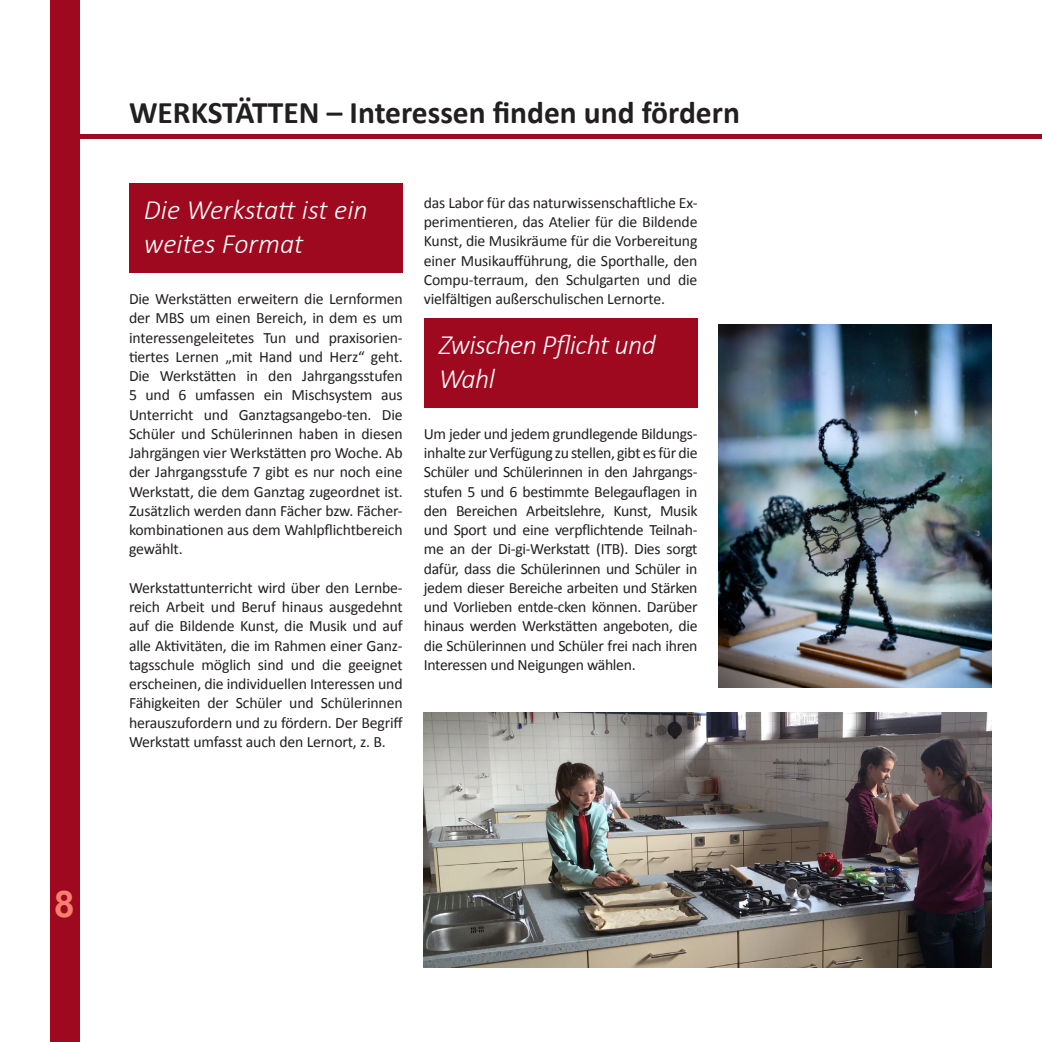
<style>
.page{position:relative;width:1042px;height:1042px;background:#fff}
.page>*{position:absolute;margin:0;border:0;box-sizing:border-box;transform-origin:0 0}
.t1{font:700 36.75px "Arial";color:#f4806d}
.t2{font:700 31.5px "Calibri";color:#231f20}
.t3{font:italic 300 28px/33.6px "Calibri";letter-spacing:-.015em;color:#fff}
.t4{font:15.75px/19.2px "Calibri";letter-spacing:-.01em;color:#231f20;text-align:justify}
</style>
<div class="page">
<div style="left:64px;top:134px;width:978px;height:5px;background:#9f0920"></div>
<div style="left:50px;top:0;width:29px;height:1042px;background:#9f0920"></div>
<div style="left:129px;top:184px;width:274px;height:89px;background:#9f0920"></div>
<div style="left:424px;top:318px;width:273px;height:90px;background:#9f0920"></div>
<img style="left:719px;top:325px;width:273px;height:362px">
<img style="left:423px;top:712px;width:569px;height:255px">
<p class="t2" style="left:129px;top:91px;width:612px">WERKSTÄTTEN – Interessen finden und fördern</p>
<p class="t3" style="left:144px;top:193px;width:225px">Die Werkstatt ist ein weites Format</p>
<p class="t4" style="left:129px;top:289px;width:275px">Die Werkstätten erweitern die Lernformen der MBS um einen Bereich, in dem es um interessengeleitetes Tun und praxisorien&shy;tiertes Lernen „mit Hand und Herz“ geht.<br>Die Werkstätten in den Jahrgangsstufen 5 und 6 umfassen ein Mischsystem aus Unterricht und Ganztagsangebo-ten. Die Schüler und Schülerinnen haben in diesen Jahrgängen vier Werkstätten pro Woche. Ab der Jahrgangsstufe 7 gibt es nur noch eine Werkstatt, die dem Ganztag zugeordnet ist.<br>Zusätzlich werden dann Fächer bzw. Fächer&shy;kombinationen aus dem Wahlpflichtbereich gewählt.</p>
<p class="t4" style="left:129px;top:577px;width:275px">Werkstattunterricht wird über den Lernbe&shy;reich Arbeit und Beruf hinaus ausgedehnt auf die Bildende Kunst, die Musik und auf alle Aktivitäten, die im Rahmen einer Ganz&shy;tagsschule möglich sind und die geeignet erscheinen, die individuellen Interessen und</p>
<p class="t4" style="left:129px;top:693px;width:275px">Fähigkeiten der Schüler und Schülerinnen herauszufordern und zu fördern. Der Begriff Werkstatt umfasst auch den Lernort, z. B.</p>
<p class="t4" style="left:424px;top:192px;width:275px">das Labor für das naturwissenschaftliche Ex&shy;perimentieren, das Atelier für die Bildende Kunst, die Musikräume für die Vorbereitung einer Musikaufführung, die Sporthalle, den Compu-terraum, den Schulgarten und die vielfältigen außerschulischen Lernorte.</p>
<p class="t3" style="left:439px;top:328px;width:219px">Zwischen Pflicht und<br>Wahl</p>
<p class="t4" style="left:424px;top:423px;width:275px">Um jeder und jedem grundlegende Bildungs&shy;inhalte zur Verfügung zu stellen, gibt es für die Schüler und Schülerinnen in den Jahrgangs&shy;stufen 5 und 6 bestimmte Belegauflagen in den Bereichen Arbeitslehre, Kunst, Musik und Sport und eine verpflichtende Teilnah&shy;me an der Di-gi-Werkstatt (ITB). Dies sorgt dafür, dass die Schülerinnen und Schüler in jedem dieser Bereiche arbeiten und Stärken und Vorlieben entde-cken können. Darüber hinaus werden Werkstätten angeboten, die die Schülerinnen und Schüler frei nach ihren Interessen und Neigungen wählen.</p>
<p class="t1" style="left:54px;top:880px;width:22px">8</p>
</div>
